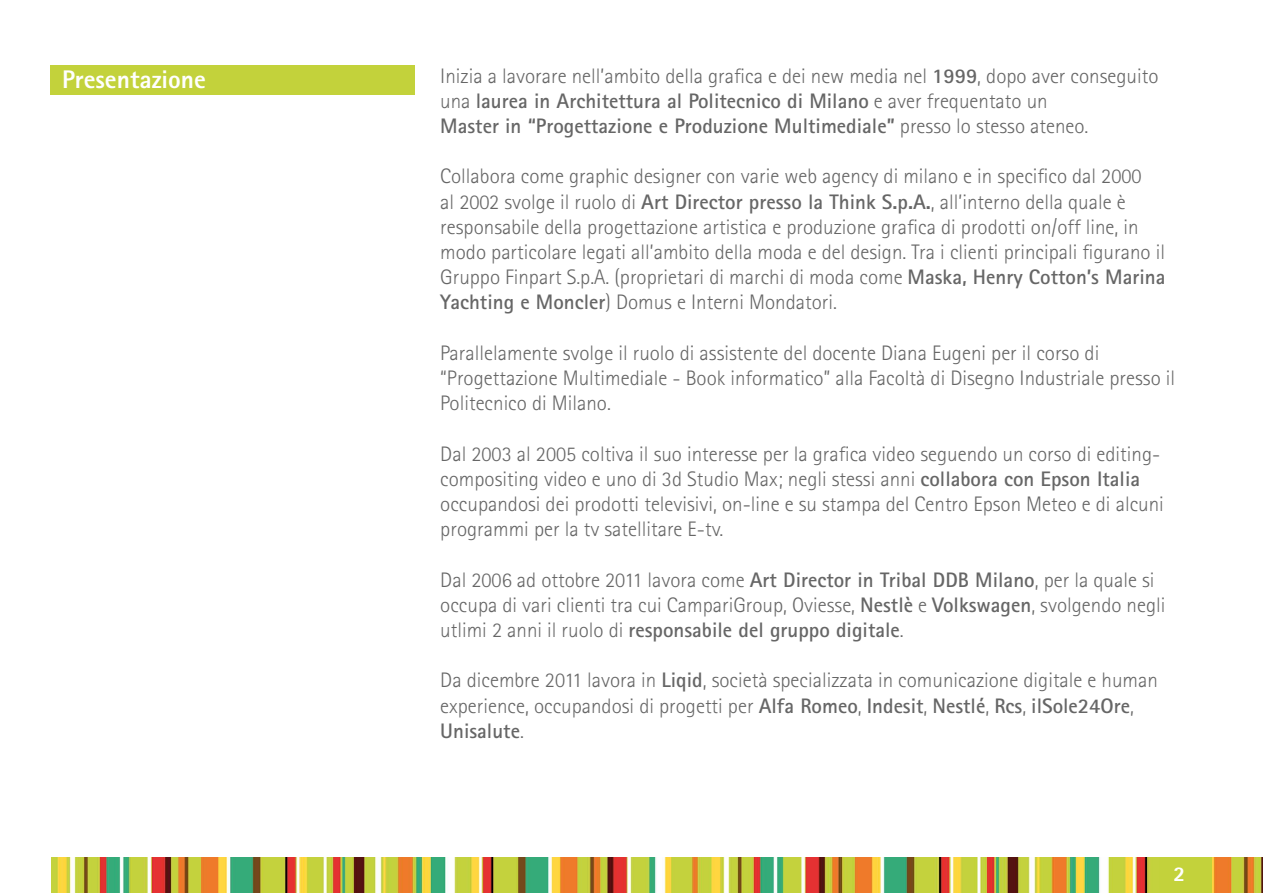
<style>
.page{position:relative;width:1263px;height:893px;background:#fff}
.page>*{position:absolute;margin:0;border:0;box-sizing:border-box;transform-origin:0 0}
.t1{font:800 25.5px "Rotis Sans Serif";color:#fff}
.t2{font:300 21px/25.2px "Rotis Sans Serif";color:#666}
.t3{font:800 21px "Rotis Sans Serif";color:#fff}
.s1{font-weight:700}
</style>
<div class="page">
<img style="left:52px;top:858px;width:1211px;height:35px">
<div style="left:1159px;top:858px;width:52px;height:35px;background:#c3d23b"></div>
<div style="left:50px;top:66px;width:365px;height:29px;background:#c3d23b"></div>
<p class="t1" style="left:62px;top:63px;width:146px">Presentazione</p>
<p class="t2" style="left:440px;top:63px;width:720px">Inizia a lavorare nell’ambito della grafica e dei new media nel <span class="s1">1999</span>, dopo aver conseguito una <span class="s1">laurea in Architettura al Politecnico di Milano</span> e aver frequentato un<br><span class="s1">Master in “Progettazione e Produzione Multimediale”</span> presso lo stesso ateneo.</p>
<p class="t2" style="left:440px;top:164px;width:727px">Collabora come graphic designer con varie web agency di milano e in specifico dal 2000<br>al 2002 svolge il ruolo di <span class="s1">Art Director presso la Think S.p.A.</span>, all’interno della quale è responsabile della progettazione artistica e produzione grafica di prodotti on/off line, in modo particolare legati all’ambito della moda e del design. Tra i clienti principali figurano il Gruppo Finpart S.p.A. (proprietari di marchi di moda come <span class="s1">Maska, Henry Cotton’s Marina Yachting e Moncler</span>) Domus e Interni Mondatori.</p>
<p class="t2" style="left:440px;top:340px;width:736px">Parallelamente svolge il ruolo di assistente del docente Diana Eugeni per il corso di “Progettazione Multimediale - Book informatico” alla Facoltà di Disegno Industriale presso il<br>Politecnico di Milano.</p>
<p class="t2" style="left:440px;top:441px;width:725px">Dal 2003 al 2005 coltiva il suo interesse per la grafica video seguendo un corso di editing&shy;compositing video e uno di 3d Studio Max; negli stessi anni <span class="s1">collabora con Epson Italia </span>occupandosi dei prodotti televisivi, on-line e su stampa del Centro Epson Meteo e di alcuni programmi per la tv satellitare E-tv.</p>
<p class="t2" style="left:440px;top:567px;width:727px">Dal 2006 ad ottobre 2011 lavora come <span class="s1">Art Director in Tribal DDB Milano</span>, per la quale si occupa di vari clienti tra cui CampariGroup, Oviesse, <span class="s1">Nestlè</span> e <span class="s1">Volkswagen</span>, svolgendo negli utlimi 2 anni il ruolo di <span class="s1">responsabile del gruppo digitale</span>.</p>
<p class="t2" style="left:440px;top:668px;width:719px">Da dicembre 2011 lavora in <span class="s1">Liqid</span>, società specializzata in comunicazione digitale e human experience, occupandosi di progetti per <span class="s1">Alfa Romeo</span>, <span class="s1">Indesit</span>, <span class="s1">Nestlé</span>, <span class="s1">Rcs</span>, <span class="s1">ilSole24Ore</span>,<br><span class="s1">Unisalute</span>.</p>
<p class="t3" style="left:1173px;top:861px;width:13px">2</p>
</div>
